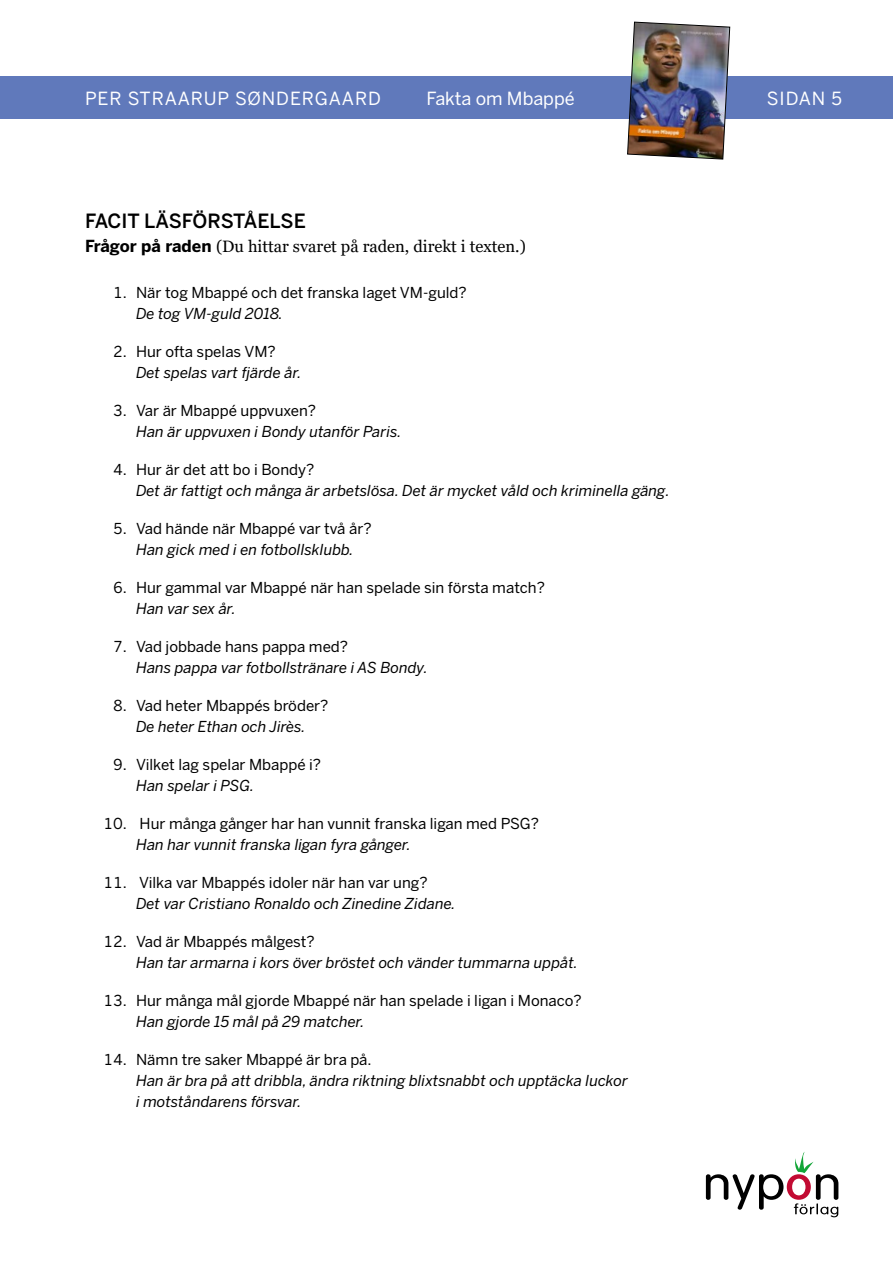
<style>
.page{position:relative;width:893px;height:1263px;background:#fff}
.page>*{position:absolute;margin:0;border:0;box-sizing:border-box;transform-origin:0 0}
.t1{font:500 19.5px "Benton Sans";letter-spacing:-.005em;color:#000}
.t2{font:18px "Benton Sans";letter-spacing:.04em;color:#fff}
.t3{font:18px "Benton Sans";color:#fff}
.t4{font:16.5px "Georgia";color:#000}
.t5{font:italic 15px/21px "Benton Sans";color:#000}
.t6{font:15px "Benton Sans";color:#000}
.s1{font-family:"Benton Sans";font-weight:700}
</style>
<div class="page">
<svg style="left:706px;top:1152px;width:132px;height:65px"></svg>
<div style="left:0;top:77px;width:893px;height:42px;background:#6079bb"></div>
<img style="left:627px;top:21px;width:103px;height:139px">
<p class="t2" style="left:85px;top:87px;width:297px">PER STRAARUP SØNDERGAARD</p>
<p class="t3" style="left:426px;top:87px;width:150px">Fakta om Mbappé</p>
<p class="t2" style="left:767px;top:87px;width:77px">SIDAN 5</p>
<h1 class="t1" style="left:85px;top:209px;width:222px">FACIT LÄSFÖRSTÅELSE</h1>
<p class="t4" style="left:85px;top:236px;width:442px"><span class="s1">Frågor på raden</span> (Du hittar svaret på raden, direkt i texten.)</p>
<p class="t6" style="left:113px;top:284px;width:355px">1. När tog Mbappé och det franska laget VM-guld?</p>
<p class="t5" style="left:136px;top:303px;width:148px">De tog VM-guld 2018.</p>
<p class="t6" style="left:113px;top:343px;width:164px">2. Hur ofta spelas VM?</p>
<p class="t5" style="left:136px;top:362px;width:167px">Det spelas vart fjärde år.</p>
<p class="t6" style="left:113px;top:402px;width:204px">3. Var är Mbappé uppvuxen?</p>
<p class="t5" style="left:136px;top:421px;width:267px">Han är uppvuxen i Bondy utanför Paris.</p>
<p class="t6" style="left:113px;top:461px;width:203px">4. Hur är det att bo i Bondy?</p>
<p class="t5" style="left:136px;top:480px;width:535px">Det är fattigt och många är arbetslösa. Det är mycket våld och kriminella gäng.</p>
<p class="t6" style="left:113px;top:520px;width:260px">5. Vad hände när Mbappé var två år?</p>
<p class="t5" style="left:136px;top:539px;width:219px">Han gick med i en fotbollsklubb.</p>
<p class="t6" style="left:113px;top:579px;width:433px">6. Hur gammal var Mbappé när han spelade sin första match?</p>
<p class="t5" style="left:136px;top:598px;width:101px">Han var sex år.</p>
<p class="t6" style="left:113px;top:638px;width:237px">7. Vad jobbade hans pappa med?</p>
<p class="t5" style="left:136px;top:657px;width:293px">Hans pappa var fotbollstränare i AS Bondy.</p>
<p class="t6" style="left:113px;top:697px;width:217px">8. Vad heter Mbappés bröder?</p>
<p class="t5" style="left:136px;top:716px;width:171px">De heter Ethan och Jirès.</p>
<p class="t6" style="left:113px;top:756px;width:210px">9. Vilket lag spelar Mbappé i?</p>
<p class="t5" style="left:136px;top:775px;width:120px">Han spelar i PSG.</p>
<p class="t6" style="left:103px;top:815px;width:437px">10. Hur många gånger har han vunnit franska ligan med PSG?</p>
<p class="t5" style="left:136px;top:834px;width:276px">Han har vunnit franska ligan fyra gånger.</p>
<p class="t6" style="left:103px;top:874px;width:326px">11. Vilka var Mbappés idoler när han var ung?</p>
<p class="t5" style="left:136px;top:893px;width:321px">Det var Cristiano Ronaldo och Zinedine Zidane.</p>
<p class="t6" style="left:103px;top:933px;width:213px">12. Vad är Mbappés målgest?</p>
<p class="t5" style="left:136px;top:952px;width:443px">Han tar armarna i kors över bröstet och vänder tummarna uppåt.</p>
<p class="t6" style="left:103px;top:992px;width:480px">13. Hur många mål gjorde Mbappé när han spelade i ligan i Monaco?</p>
<p class="t5" style="left:136px;top:1011px;width:230px">Han gjorde 15 mål på 29 matcher.</p>
<p class="t6" style="left:103px;top:1051px;width:270px">14. Nämn tre saker Mbappé är bra på.</p>
<p class="t5" style="left:136px;top:1070px;width:493px">Han är bra på att dribbla, ändra riktning blixtsnabbt och upptäcka luckor i motståndarens försvar.</p>
</div>
